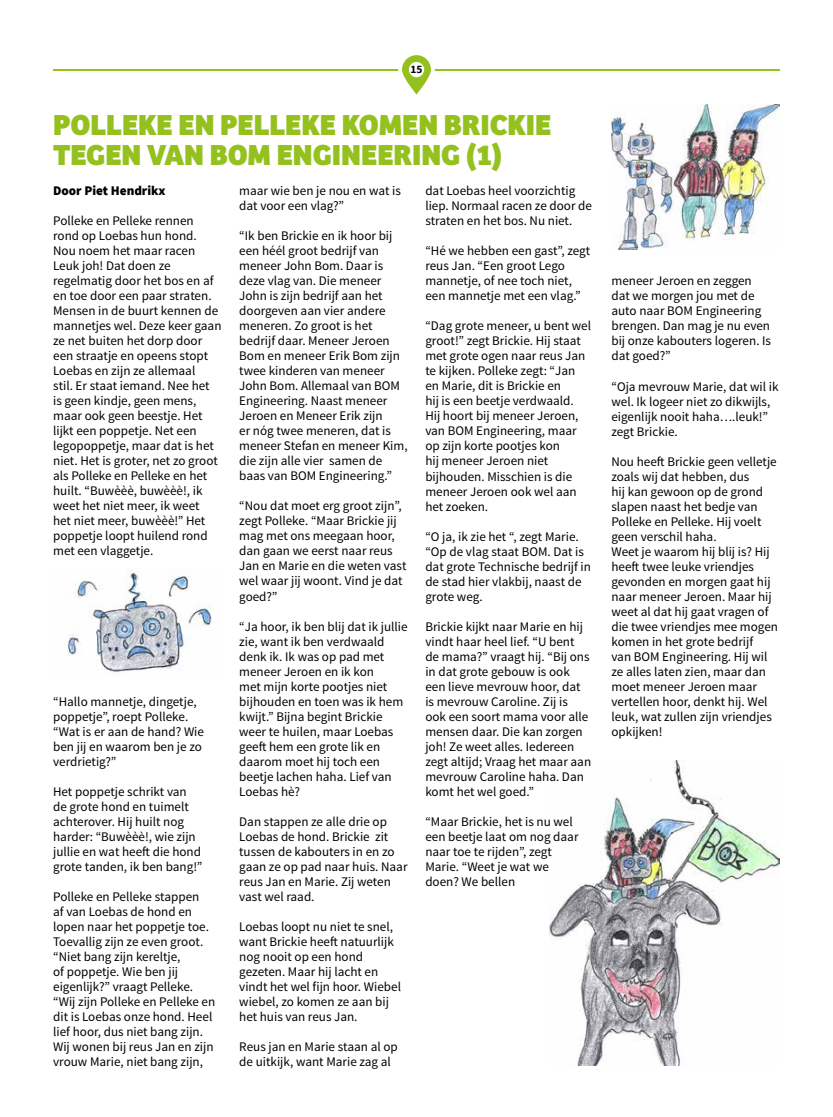
<style>
.page{position:relative;width:833px;height:1117px;background:#fff}
.page>*{position:absolute;margin:0;border:0;box-sizing:border-box;transform-origin:0 0}
.t1{font:800 30px/30px "Bree";color:#95c11f}
.t2{font:13.12px/15px "Source Sans Pro";color:#000}
.t3{font:900 13.12px "Source Sans Pro";color:#000}
.t4{font:700 11.25px "Source Sans Pro";color:#000}
</style>
<div class="page">
<hr style="left:53px;top:69px;width:727px;height:2px;background:#95c11f">
<svg style="left:398px;top:55px;width:37px;height:40px"></svg>
<div style="left:409px;top:62px;width:15px;height:15px;background:#fff;border-radius:50%"></div>
<img style="left:549px;top:760px;width:231px;height:305px">
<img style="left:611px;top:105px;width:169px;height:145px">
<img style="left:67px;top:569px;width:145px;height:103px">
<p class="t4" style="left:410px;top:62px;width:13px">15</p>
<h1 class="t1" style="left:53px;top:110px;width:500px">POLLEKE EN PELLEKE KOMEN BRICKIE<br>TEGEN VAN BOM ENGINEERING (1)</h1>
<p class="t3" style="left:53px;top:182px;width:114px">Door Piet Hendrikx</p>
<p class="t2" style="left:53px;top:213px;width:170px">Polleke en Pelleke rennen rond op Loebas hun hond.<br>Nou noem het maar racen<br>Leuk joh! Dat doen ze regelmatig door het bos en af en toe door een paar straten.<br>Mensen in de buurt kennen de mannetjes wel. Deze keer gaan ze net buiten het dorp door een straatje en opeens stopt<br>Loebas en zijn ze allemaal<br>stil. Er staat iemand. Nee het is geen kindje, geen mens, maar ook geen beestje. Het lijkt een poppetje. Net een legopoppetje, maar dat is het niet. Het is groter, net zo groot als Polleke en Pelleke en het huilt. “Buwèèè, buwèèè!, ik weet het niet meer, ik weet<br>het niet meer, buwèèè!” Het poppetje loopt huilend rond met een vlaggetje.</p>
<p class="t2" style="left:239px;top:183px;width:163px">maar wie ben je nou en wat is dat voor een vlag?”</p>
<p class="t2" style="left:239px;top:228px;width:170px">“Ik ben Brickie en ik hoor bij een héél groot bedrijf van meneer John Bom. Daar is deze vlag van. Die meneer<br>John is zijn bedrijf aan het doorgeven aan vier andere meneren. Zo groot is het bedrijf daar. Meneer Jeroen<br>Bom en meneer Erik Bom zijn twee kinderen van meneer<br>John Bom. Allemaal van BOM<br>Engineering. Naast meneer<br>Jeroen en Meneer Erik zijn<br>er nóg twee meneren, dat is meneer Stefan en meneer Kim, die zijn alle vier samen de baas van BOM Engineering.”</p>
<p class="t2" style="left:239px;top:498px;width:169px">“Nou dat moet erg groot zijn”, zegt Polleke. “Maar Brickie jij mag met ons meegaan hoor, dan gaan we eerst naar reus<br>Jan en Marie en die weten vast wel waar jij woont. Vind je dat goed?”</p>
<p class="t2" style="left:239px;top:618px;width:170px">“Ja hoor, ik ben blij dat ik jullie zie, want ik ben verdwaald denk ik. Ik was op pad met meneer Jeroen en ik kon<br>met mijn korte pootjes niet bijhouden en toen was ik hem kwijt.” Bijna begint Brickie weer te huilen, maar Loebas geeft hem een grote lik en daarom moet hij toch een beetje lachen haha. Lief van<br>Loebas hè?</p>
<p class="t2" style="left:239px;top:813px;width:170px">Dan stappen ze alle drie op<br>Loebas de hond. Brickie zit tussen de kabouters in en zo gaan ze op pad naar huis. Naar reus Jan en Marie. Zij weten vast wel raad.</p>
<p class="t2" style="left:239px;top:918px;width:163px">Loebas loopt nu niet te snel, want Brickie heeft natuurlijk nog nooit op een hond gezeten. Maar hij lacht en vindt het wel fijn hoor. Wiebel wiebel, zo komen ze aan bij het huis van reus Jan.</p>
<p class="t2" style="left:239px;top:1038px;width:160px">Reus jan en Marie staan al op de uitkijk, want Marie zag al</p>
<p class="t2" style="left:425px;top:183px;width:168px">dat Loebas heel voorzichtig liep. Normaal racen ze door de straten en het bos. Nu niet.</p>
<p class="t2" style="left:425px;top:243px;width:166px">“Hé we hebben een gast”, zegt reus Jan. “Een groot Lego mannetje, of nee toch niet, een mannetje met een vlag.”</p>
<p class="t2" style="left:425px;top:318px;width:167px">“Dag grote meneer, u bent wel groot!” zegt Brickie. Hij staat met grote ogen naar reus Jan te kijken. Polleke zegt: “Jan en Marie, dit is Brickie en<br>hij is een beetje verdwaald.<br>Hij hoort bij meneer Jeroen, van BOM Engineering, maar op zijn korte pootjes kon<br>hij meneer Jeroen niet bijhouden. Misschien is die meneer Jeroen ook wel aan het zoeken.</p>
<p class="t2" style="left:425px;top:529px;width:167px">“O ja, ik zie het “, zegt Marie. “Op de vlag staat BOM. Dat is dat grote Technische bedrijf in de stad hier vlakbij, naast de grote weg.</p>
<p class="t2" style="left:425px;top:619px;width:167px">Brickie kijkt naar Marie en hij vindt haar heel lief. “U bent de mama?” vraagt hij. “Bij ons in dat grote gebouw is ook een lieve mevrouw hoor, dat is mevrouw Caroline. Zij is ook een soort mama voor alle mensen daar. Die kan zorgen joh! Ze weet alles. Iedereen zegt altijd; Vraag het maar aan mevrouw Caroline haha. Dan komt het wel goed.”</p>
<p class="t2" style="left:425px;top:814px;width:155px">“Maar Brickie, het is nu wel een beetje laat om nog daar naar toe te rijden”, zegt<br>Marie. “Weet je wat we doen? We bellen</p>
<p class="t2" style="left:53px;top:693px;width:152px">“Hallo mannetje, dingetje, poppetje”, roept Polleke. “Wat is er aan de hand? Wie ben jij en waarom ben je zo verdrietig?”</p>
<p class="t2" style="left:53px;top:783px;width:151px">Het poppetje schrikt van de grote hond en tuimelt achterover. Hij huilt nog harder: “Buwèèè!, wie zijn jullie en wat heeft die hond grote tanden, ik ben bang!”</p>
<p class="t2" style="left:53px;top:888px;width:164px">Polleke en Pelleke stappen<br>af van Loebas de hond en lopen naar het poppetje toe.<br>Toevallig zijn ze even groot. “Niet bang zijn kereltje,<br>of poppetje. Wie ben jij eigenlijk?” vraagt Pelleke. “Wij zijn Polleke en Pelleke en dit is Loebas onze hond. Heel lief hoor, dus niet bang zijn.<br>Wij wonen bij reus Jan en zijn vrouw Marie, niet bang zijn,</p>
<p class="t2" style="left:611px;top:274px;width:161px">meneer Jeroen en zeggen dat we morgen jou met de auto naar BOM Engineering brengen. Dan mag je nu even bij onze kabouters logeren. Is dat goed?”</p>
<p class="t2" style="left:611px;top:379px;width:169px">“Oja mevrouw Marie, dat wil ik wel. Ik logeer niet zo dikwijls, eigenlijk nooit haha….leuk!” zegt Brickie.</p>
<p class="t2" style="left:611px;top:454px;width:168px">Nou heeft Brickie geen velletje zoals wij dat hebben, dus<br>hij kan gewoon op de grond slapen naast het bedje van<br>Polleke en Pelleke. Hij voelt geen verschil haha.<br>Weet je waarom hij blij is? Hij heeft twee leuke vriendjes gevonden en morgen gaat hij naar meneer Jeroen. Maar hij weet al dat hij gaat vragen of die twee vriendjes mee mogen komen in het grote bedrijf<br>van BOM Engineering. Hij wil ze alles laten zien, maar dan moet meneer Jeroen maar vertellen hoor, denkt hij. Wel leuk, wat zullen zijn vriendjes opkijken!</p>
</div>
